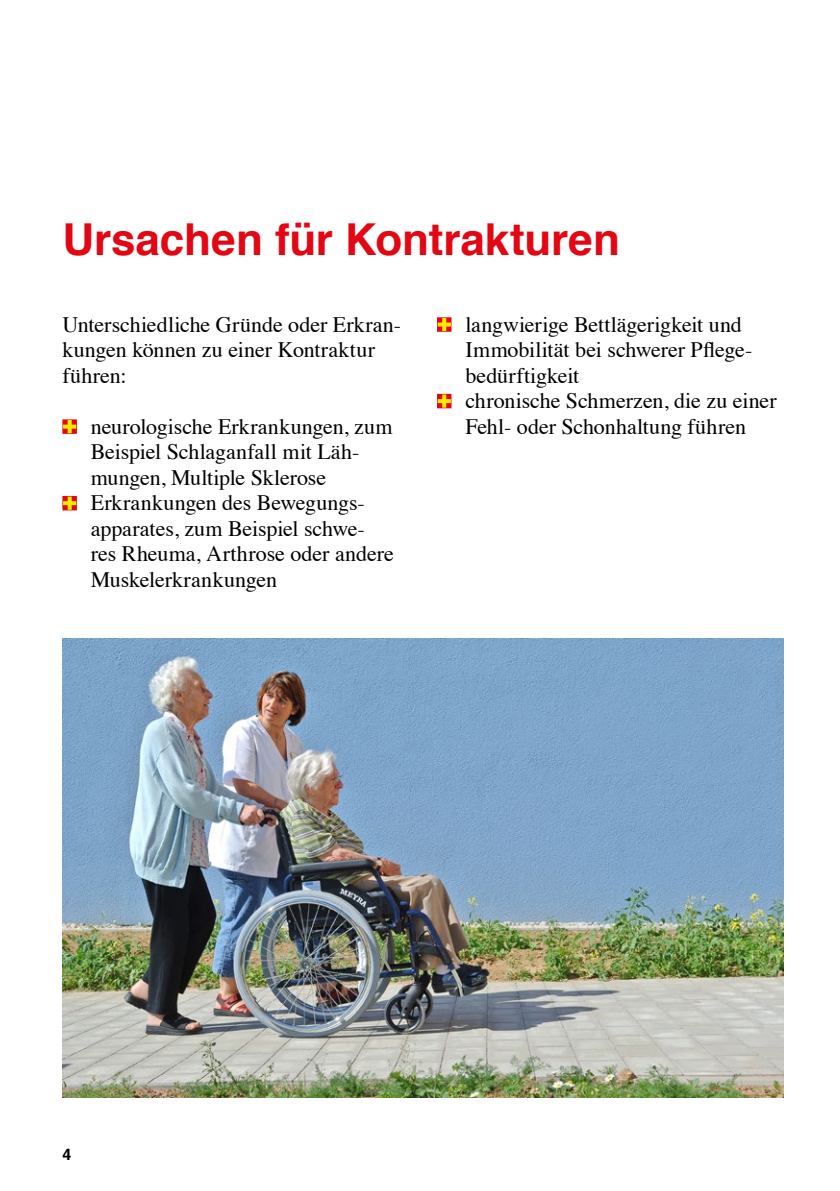
<style>
.page{position:relative;width:840px;height:1191px;background:#fff}
.page>*{position:absolute;margin:0;border:0;box-sizing:border-box;transform-origin:0 0}
.t1{font:700 44px "Helvetica";color:#e30613}
.t2{font:22px/25.6px "Times";letter-spacing:-.005em;color:#000}
.t3{font:700 16px "Helvetica";color:#000}
</style>
<div class="page">
<svg style="left:62px;top:419px;width:15px;height:15px"></svg>
<svg style="left:62px;top:496px;width:15px;height:14px"></svg>
<svg style="left:437px;top:317px;width:14px;height:15px"></svg>
<svg style="left:437px;top:394px;width:14px;height:14px"></svg>
<img style="left:62px;top:638px;width:720px;height:459px">
<h1 class="t1" style="left:62px;top:204px;width:558px">Ursachen für Kontrakturen</h1>
<p class="t2" style="left:62px;top:310px;width:340px">Unterschiedliche Gründe oder Erkran&shy;kungen können zu einer Kontraktur führen:</p>
<p class="t2" style="left:91px;top:412px;width:304px">neurologische Erkrankungen, zum<br>Beispiel Schlaganfall mit Läh&shy;mungen, Multiple Sklerose<br>Erkrankungen des Bewegungs&shy;apparates, zum Beispiel schwe&shy;res Rheuma, Arthrose oder andere<br>Muskelerkrankungen</p>
<p class="t2" style="left:465px;top:310px;width:312px">langwierige Bettlägerigkeit und<br>Immobilität bei schwerer Pflege&shy;bedürftigkeit<br>chronische Schmerzen, die zu einer<br>Fehl- oder Schonhaltung führen</p>
<p class="t3" style="left:62px;top:1141px;width:10px">4</p>
</div>
